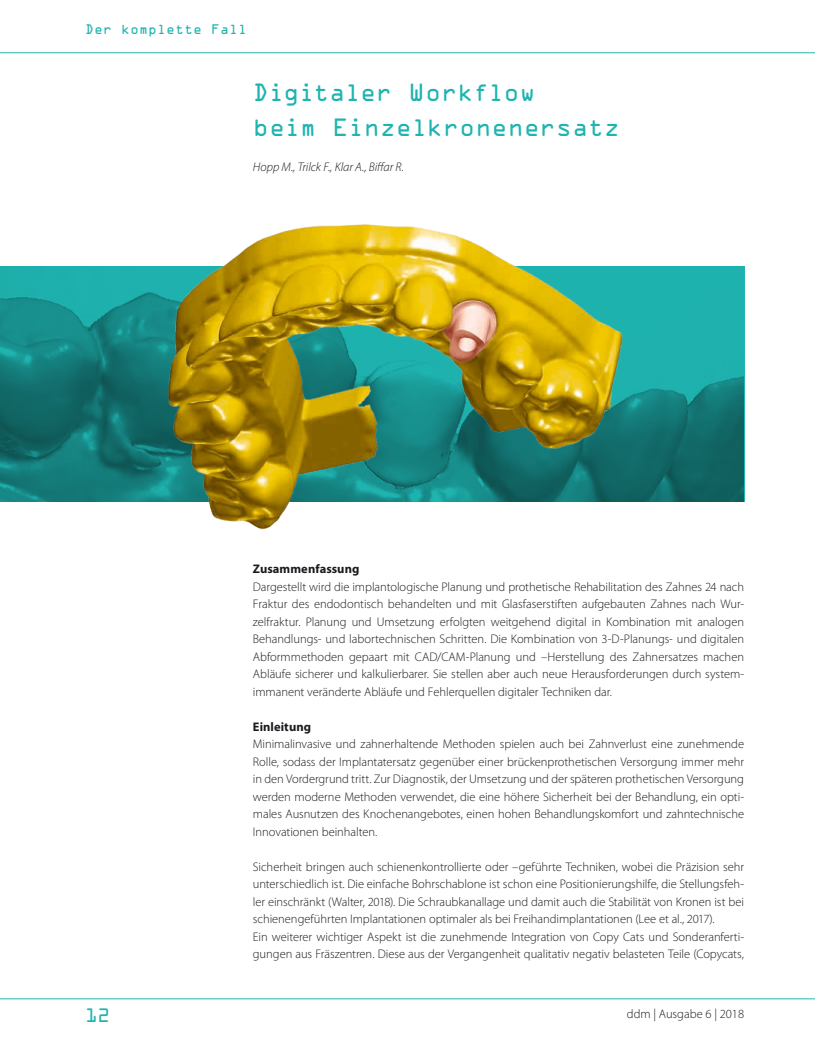
<style>
.page{position:relative;width:815px;height:1063px;background:#fff}
.page>*{position:absolute;margin:0;border:0;box-sizing:border-box;transform-origin:0 0}
.t1{font:22.5px/35px "OCRA Std";letter-spacing:-.01em;color:#1fb4b0}
.t2{font:17.5px "OCRA Std";color:#1fb4b0}
.t3{font:300 12.5px/17.5px "Myriad Pro";letter-spacing:-.005em;color:#1b1a1f;text-align:justify}
.t4{font:italic 300 12.5px "Myriad Pro";letter-spacing:-.005em;color:#1b1a1f}
.t5{font:700 12.5px "Myriad Pro";letter-spacing:.005em;color:#1b1a1f}
.t6{font:12.5px "OCRA Std";color:#1fb4b0}
</style>
<div class="page">
<img style="left:0;top:267px;width:744px;height:235px">
<hr style="left:0;top:52px;width:815px;height:1px;background:#1fb4b0">
<hr style="left:0;top:998px;width:815px;height:1px;background:#1fb4b0">
<img style="left:108px;top:224px;width:541px;height:306px">
<p class="t6" style="left:85px;top:23px;width:164px">Der komplette Fall</p>
<h1 class="t1" style="left:253px;top:77px;width:369px">Digitaler Workflow<br>beim Einzelkronenersatz</h1>
<p class="t4" style="left:253px;top:159px;width:153px">Hopp M., Trilck F., Klar A., Biffar R.</p>
<p class="t5" style="left:253px;top:561px;width:108px">Zusammenfassung</p>
<p class="t3" style="left:253px;top:578px;width:493px">Dargestellt wird die implantologische Planung und prothetische Rehabilitation des Zahnes 24 nach Fraktur des endodontisch behandelten und mit Glasfaserstiften aufgebauten Zahnes nach Wur&shy;zelfraktur. Planung und Umsetzung erfolgten weitgehend digital in Kombination mit analogen Behandlungs- und labortechnischen Schritten. Die Kombination von 3-D-Planungs- und digitalen Abformmethoden gepaart mit CAD/CAM-Planung und –Herstellung des Zahnersatzes machen Abläufe sicherer und kalkulierbarer. Sie stellen aber auch neue Herausforderungen durch system&shy;immanent veränderte Abläufe und Fehlerquellen digitaler Techniken dar.</p>
<p class="t5" style="left:253px;top:718px;width:60px">Einleitung</p>
<p class="t3" style="left:253px;top:735px;width:493px">Minimalinvasive und zahnerhaltende Methoden spielen auch bei Zahnverlust eine zunehmende Rolle, sodass der Implantatersatz gegenüber einer brückenprothetischen Versorgung immer mehr in den Vordergrund tritt. Zur Diagnostik, der Umsetzung und der späteren prothetischen Versorgung werden moderne Methoden verwendet, die eine höhere Sicherheit bei der Behandlung, ein opti&shy;males Ausnutzen des Knochenangebotes, einen hohen Behandlungskomfort und zahntechnische Innovationen beinhalten.</p>
<p class="t3" style="left:253px;top:858px;width:493px;text-align:left">Sicherheit bringen auch schienenkontrollierte oder –geführte Techniken, wobei die Präzision sehr unterschiedlich ist. Die einfache Bohrschablone ist schon eine Positionierungshilfe, die Stellungsfeh&shy;ler einschränkt (Walter, 2018). Die Schraubkanallage und damit auch die Stabilität von Kronen ist bei schienengeführten Implantationen optimaler als bei Freihandimplantationen (Lee et al., 2017).<br>Ein weiterer wichtiger Aspekt ist die zunehmende Integration von Copy Cats und Sonderanferti&shy;gungen aus Fräszentren. Diese aus der Vergangenheit qualitativ negativ belasteten Teile (Copycats,</p>
<h2 class="t2" style="left:85px;top:1008px;width:27px">12</h2>
<p class="t3" style="left:627px;top:1005px;width:119px">ddm | Ausgabe 6 | 2018</p>
</div>
